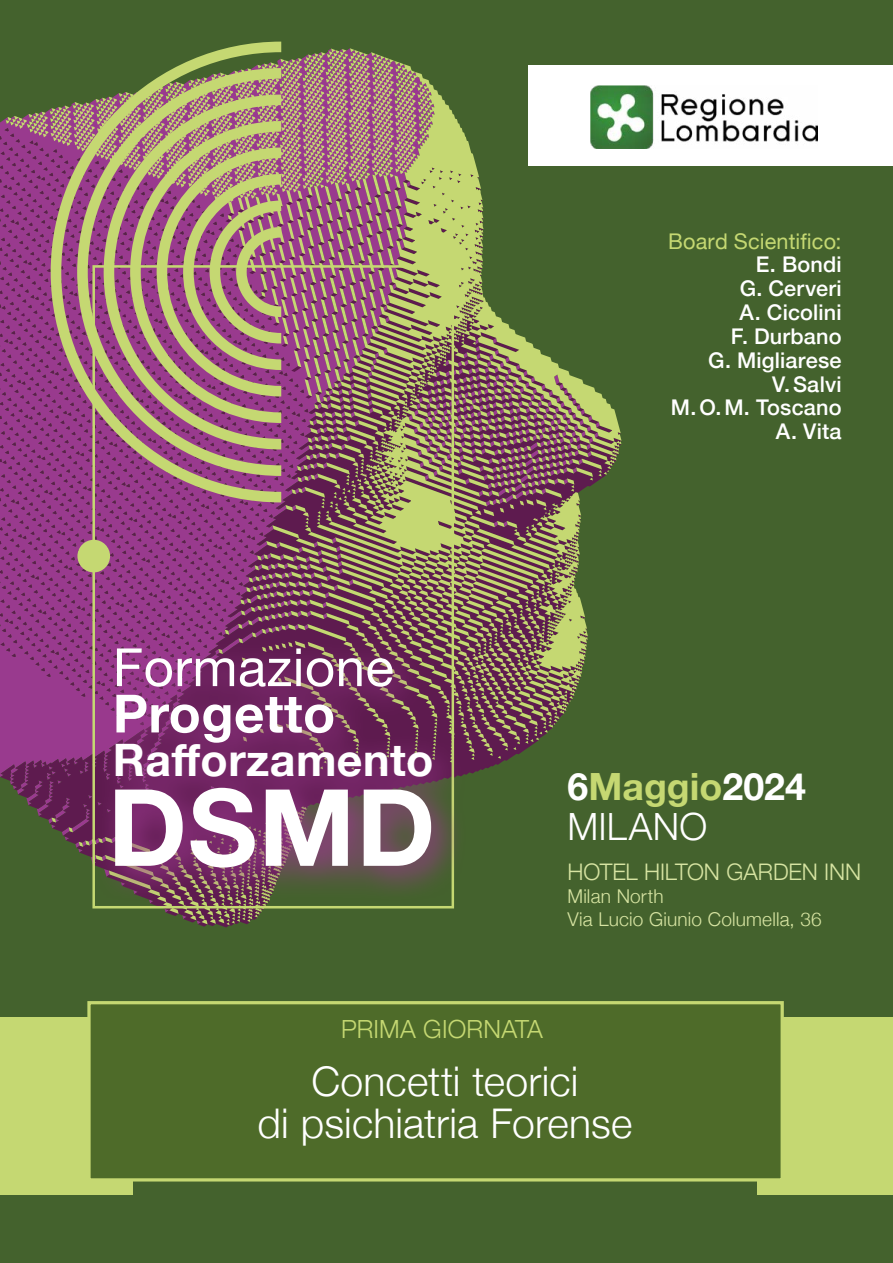
<style>
.page{position:relative;width:893px;height:1263px;background:#44622d}
.page>*{position:absolute;margin:0;border:0;box-sizing:border-box;transform-origin:0 0}
.t1{font:700 106.8px "Helvetica Neue";color:#fff}
.t2{font:52.65px "Helvetica Neue";letter-spacing:.01em;color:#fff}
.t3{font:700 52.65px "Helvetica Neue";letter-spacing:.01em;color:#fff}
.t4{font:700 44.7px "Helvetica Neue";letter-spacing:.01em;color:#fff}
.t5{font:300 40.95px/42.3px "Helvetica Neue";letter-spacing:.005em;color:#fff;text-align:center}
.t6{font:700 37.5px/39.6px "Helvetica Neue";color:#c5d872}
.t7{font:300 25.05px "Helvetica Neue";letter-spacing:.005em;color:#c5d872}
.t8{font:300 22.8px "Helvetica Neue";letter-spacing:-.005em;color:#d7e4a2}
.t9{font:500 21.6px/23.9px "Helvetica Neue";letter-spacing:.01em;color:#fff;text-align:right}
.t10{font:21.6px "Helvetica Neue";letter-spacing:.005em;color:#c5d872}
.t11{font:300 19.05px/22.8px "Helvetica Neue";letter-spacing:.01em;color:#d7e4a2}
.s1{color:#fff}
.s2{font-weight:300;color:#fff}
</style>
<div class="page">
<svg style="left:6px;top:48px;width:616px;height:877px"></svg>
<svg style="left:51px;top:42px;width:230px;height:460px;background:#9c7f71"></svg>
<div style="left:77px;top:540px;width:33px;height:32px;background:#c5d872;border-radius:50%"></div>
<svg style="left:92px;top:265px;width:362px;height:643px;background:#976972"></svg>
<div style="left:0;top:1017px;width:132px;height:178px;background:#c5d872"></div>
<div style="left:757px;top:1017px;width:136px;height:178px;background:#c5d872"></div>
<div style="left:89px;top:1003px;width:693px;height:177px;background:#4e6b29"></div>
<div style="left:87px;top:1001px;width:697px;height:180px;border:3px solid #c5d872"></div>
<svg style="left:97px;top:631px;width:369px;height:271px;background:#733860"></svg>
<div style="left:529px;top:65px;width:364px;height:100px;background:#fff"></div>
<img style="left:590px;top:85px;width:228px;height:63px">
<p class="t10" style="left:668px;top:225px;width:175px">Board Scientifico:</p>
<p class="t9" style="left:671px;top:251px;width:172px">E. Bondi<br>G. Cerveri<br>A. Cicolini<br>F. Durbano<br>G. Migliarese<br>V.Salvi<br>M.O.M. Toscano<br>A. Vita</p>
<h2 class="t2" style="left:113px;top:629px;width:282px">Formazione</h2>
<h2 class="t3" style="left:113px;top:672px;width:224px">Progetto</h2>
<h3 class="t4" style="left:113px;top:724px;width:322px">Rafforzamento</h3>
<h1 class="t1" style="left:108px;top:744px;width:329px">DSMD</h1>
<h3 class="t6" style="left:568px;top:768px;width:240px"><span class="s1">6</span>Maggio<span class="s1">2024<br></span><span class="s2">MILANO</span></h3>
<p class="t8" style="left:568px;top:854px;width:295px">HOTEL HILTON GARDEN INN</p>
<p class="t11" style="left:568px;top:884px;width:256px">Milan North<br>Via Lucio Giunio Columella, 36</p>
<p class="t7" style="left:341px;top:1009px;width:203px">PRIMA GIORNATA</p>
<h3 class="t5" style="left:258px;top:1057px;width:376px">Concetti teorici<br>di psichiatria Forense</h3>
</div>
